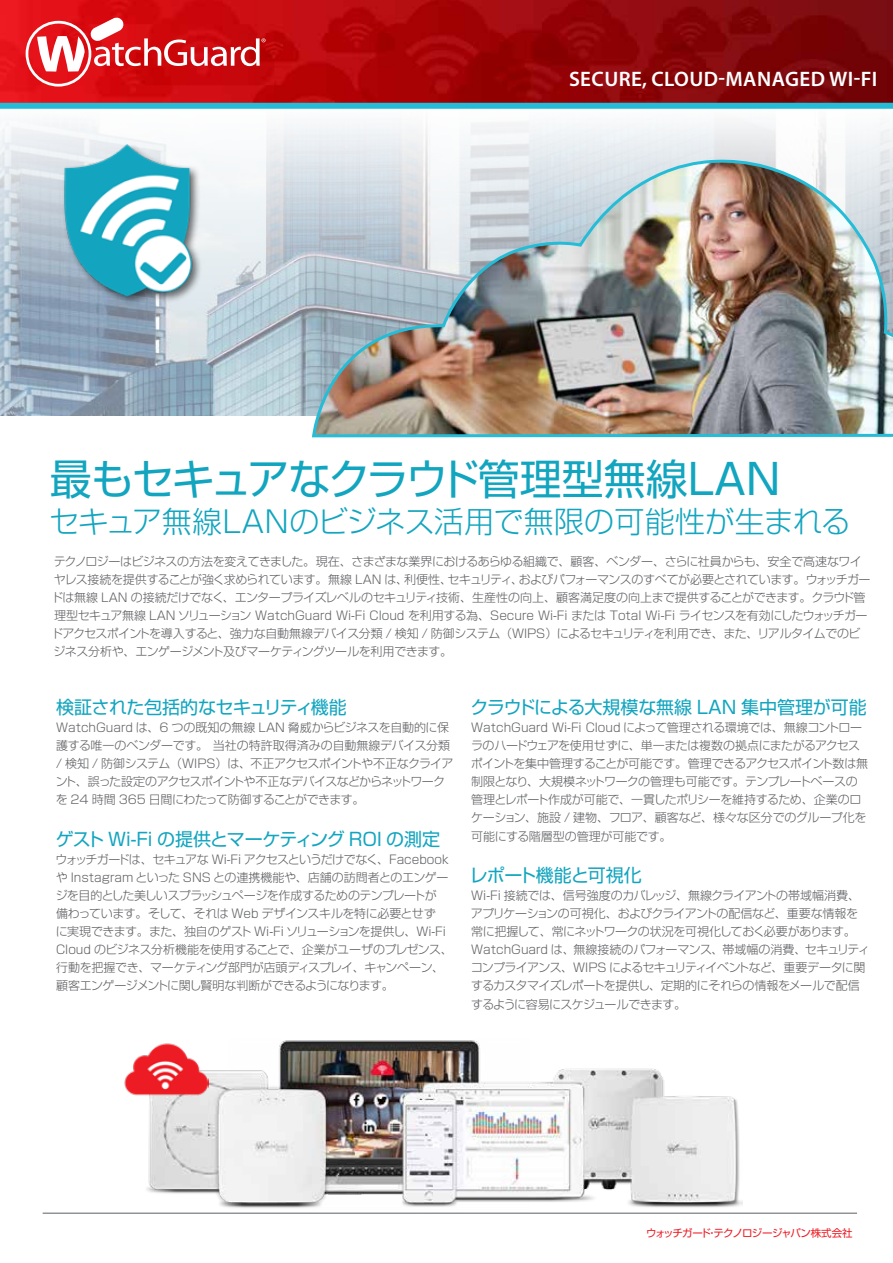
<style>
.page{position:relative;width:893px;height:1263px;background:#fff}
.page>*{position:absolute;margin:0;border:0;box-sizing:border-box;transform-origin:0 0}
.t1{font:42px "Shin Go Pro";letter-spacing:-.03em;color:#12a5bf}
.t2{font:300 30px "Shin Go Pro";letter-spacing:-.01em;color:#12a5bf}
.t3{font:600 21px "Myriad Pro";letter-spacing:.02em;color:#fff}
.t4{font:18px "Shin Go Pro";letter-spacing:-.02em;color:#12a5bf}
.t5{font:18px "Shin Go Pro";letter-spacing:-.04em;color:#12a5bf}
.t6{font:300 12px/18px "Shin Go Pro";letter-spacing:-.035em;color:#5e5f62}
.t7{font:10.5px "Shin Go Pro";letter-spacing:-.07em;color:#ed1b23}
</style>
<div class="page">
<img style="left:139px;top:1040px;width:604px;height:173px">
<img style="left:0;top:0;width:893px;height:416px">
<div style="left:0;top:103px;width:893px;height:6px;background:#25bcd7"></div>
<hr style="left:43px;top:1213px;width:814px;height:1px;background:#5e5f62">
<img style="left:124px;top:1040px;width:84px;height:60px">
<img style="left:311px;top:153px;width:582px;height:285px">
<img style="left:48px;top:131px;width:181px;height:176px">
<svg style="left:26px;top:17px;width:240px;height:70px"></svg>
<h3 class="t3" style="left:569px;top:67px;width:310px">SECURE, CLOUD-MANAGED WI-FI</h3>
<h1 class="t1" style="left:50px;top:445px;width:732px">最もセキュアなクラウド管理型無線LAN</h1>
<h2 class="t2" style="left:49px;top:496px;width:803px">セキュア無線LANのビジネス活用で無限の可能性が生まれる</h2>
<p class="t6" style="left:51px;top:551px;width:821px">テクノロジーはビジネスの方法を変えてきました。現在、さまざまな業界におけるあらゆる組織で、顧客、ベンダー、さらに社員からも、安全で高速なワイヤレス接続を提供することが強く求められています。無線 LAN は、利便性、セキュリティ、およびパフォーマンスのすべてが必要とされています。ウォッチガードは無線 LAN の接続だけでなく、エンタープライズレベルのセキュリティ技術、生産性の向上、顧客満足度の向上まで提供することができます。クラウド管理型セキュア無線 LAN ソリューション WatchGuard Wi-Fi Cloud を利用する為、Secure Wi-Fi または Total Wi-Fi ライセンスを有効にしたウォッチガードアクセスポイントを導入すると、強力な自動無線デバイス分類 / 検知 / 防御システム（WIPS）によるセキュリティを利用でき、また、リアルタイムでのビジネス分析や、エンゲージメント及びマーケティングツールを利用できます。</p>
<h3 class="t4" style="left:56px;top:692px;width:292px">検証された包括的なセキュリティ機能</h3>
<p class="t6" style="left:56px;top:717px;width:399px">WatchGuard は、6 つの既知の無線 LAN 脅威からビジネスを自動的に保護する唯一のベンダーです。 当社の特許取得済みの自動無線デバイス分類/ 検知 / 防御システム（WIPS）は、不正アクセスポイントや不正なクライアント、誤った設定のアクセスポイントや不正なデバイスなどからネットワークを 24 時間 365 日間にわたって防御することができます。</p>
<h3 class="t4" style="left:56px;top:824px;width:386px">ゲスト Wi-Fi の提供とマーケティング ROI の測定</h3>
<p class="t6" style="left:56px;top:849px;width:399px">ウォッチガードは、セキュアな Wi-Fi アクセスというだけでなく、Facebookや Instagram といった SNS との連携機能や、店舗の訪問者とのエンゲージを目的とした美しいスプラッシュページを作成するためのテンプレートが<br>備わっています。そして、それは Web デザインスキルを特に必要とせず<br>に実現できます。また、独自のゲスト Wi-Fi ソリューションを提供し、Wi-Fi Cloud のビジネス分析機能を使用することで、企業がユーザのプレゼンス、行動を把握でき、マーケティング部門が店頭ディスプレイ、キャンペーン、顧客エンゲージメントに関し賢明な判断ができるようになります。</p>
<h3 class="t4" style="left:470px;top:692px;width:398px">クラウドによる大規模な無線 LAN 集中管理が可能</h3>
<p class="t6" style="left:471px;top:717px;width:399px">WatchGuard Wi-Fi Cloud によって管理される環境では、無線コントローラのハードウェアを使用せずに、単一または複数の拠点にまたがるアクセスポイントを集中管理することが可能です。管理できるアクセスポイント数は無制限となり、大規模ネットワークの管理も可能です。テンプレートベースの管理とレポート作成が可能で、一貫したポリシーを維持するため、企業のロケーション、施設 / 建物、フロア、顧客など、様々な区分でのグループ化を可能にする階層型の管理が可能です。</p>
<h3 class="t5" style="left:470px;top:860px;width:173px">レポート機能と可視化</h3>
<p class="t6" style="left:471px;top:885px;width:401px">Wi-Fi 接続では、信号強度のカバレッジ、無線クライアントの帯域幅消費、アプリケーションの可視化、およびクライアントの配信など、重要な情報を常に把握して、常にネットワークの状況を可視化しておく必要があります。WatchGuard は、無線接続のパフォーマンス、帯域幅の消費、セキュリティコンプライアンス、WIPS によるセキュリティイベントなど、重要データに関するカスタマイズレポートを提供し、定期的にそれらの情報をメールで配信するように容易にスケジュールできます。</p>
<p class="t7" style="left:646px;top:1224px;width:208px">ウォッチガード・テクノロジージャパン株式会社</p>
</div>
